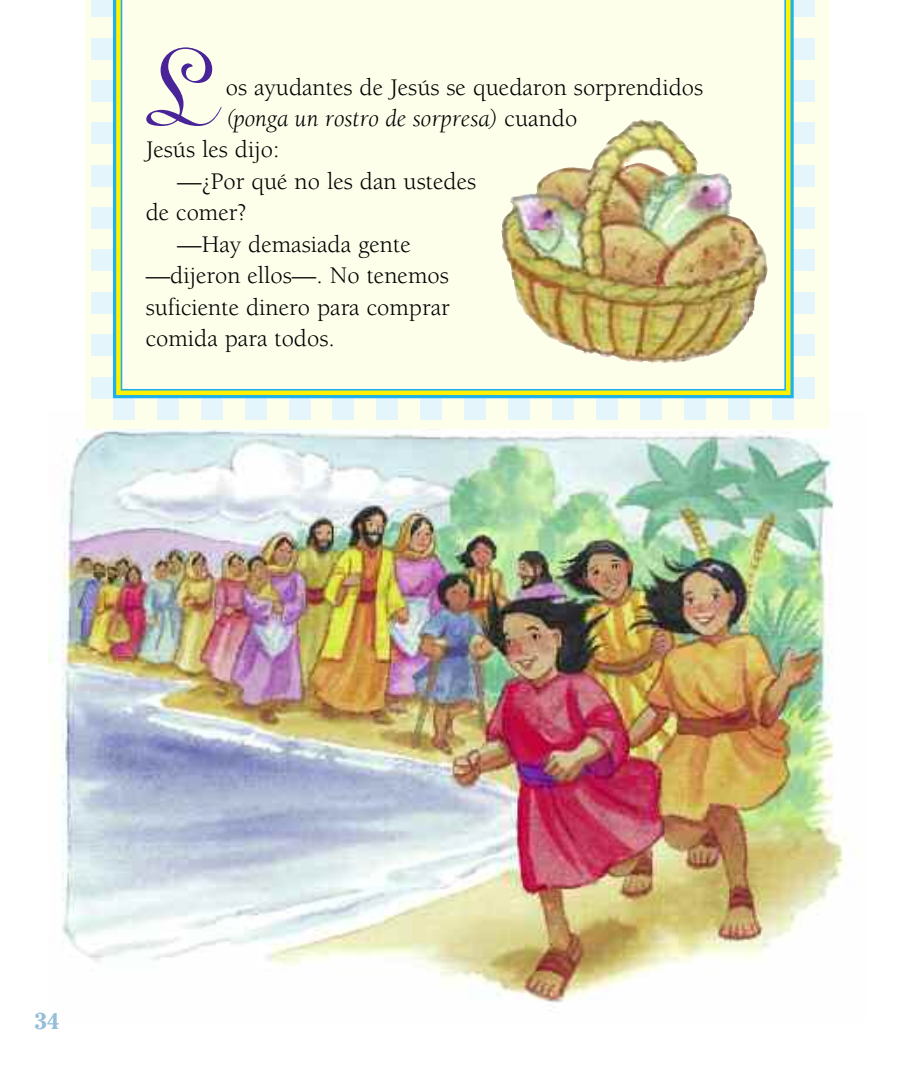
<style>
.page{position:relative;width:914px;height:1071px;background:#fff}
.page>*{position:absolute;margin:0;border:0;box-sizing:border-box;transform-origin:0 0}
.t1{font:123.2px "Linoscript";color:#482498}
.t2{font:24.5px "Berkeley";color:#000}
.t3{font:italic 24.5px "Berkeley";color:#000}
.t4{font:700 22.75px "Cheltenham";color:#96bed8}
.s1{font-style:normal}
</style>
<div class="page">
<img style="left:48px;top:412px;width:812px;height:591px">
<div style="left:85px;top:0;width:744px;height:428px;background:#fdffeb"></div>
<div style="left:113px;top:398px;width:21px;height:21px;background:#e5f5fc"></div>
<div style="left:157px;top:398px;width:21px;height:21px;background:#e5f5fc"></div>
<div style="left:201px;top:398px;width:21px;height:21px;background:#e5f5fc"></div>
<div style="left:245px;top:398px;width:21px;height:21px;background:#e5f5fc"></div>
<div style="left:289px;top:398px;width:21px;height:21px;background:#e5f5fc"></div>
<div style="left:333px;top:398px;width:21px;height:21px;background:#e5f5fc"></div>
<div style="left:376px;top:398px;width:22px;height:21px;background:#e5f5fc"></div>
<div style="left:420px;top:398px;width:22px;height:21px;background:#e5f5fc"></div>
<div style="left:464px;top:398px;width:22px;height:21px;background:#e5f5fc"></div>
<div style="left:508px;top:398px;width:22px;height:21px;background:#e5f5fc"></div>
<div style="left:552px;top:398px;width:22px;height:21px;background:#e5f5fc"></div>
<div style="left:596px;top:398px;width:22px;height:21px;background:#e5f5fc"></div>
<div style="left:640px;top:398px;width:21px;height:21px;background:#e5f5fc"></div>
<div style="left:684px;top:398px;width:21px;height:21px;background:#e5f5fc"></div>
<div style="left:728px;top:398px;width:21px;height:21px;background:#e5f5fc"></div>
<div style="left:772px;top:398px;width:21px;height:21px;background:#e5f5fc"></div>
<div style="left:92px;top:0;width:21px;height:17px;background:#e5f5fc"></div>
<div style="left:92px;top:38px;width:21px;height:21px;background:#e5f5fc"></div>
<div style="left:92px;top:80px;width:21px;height:22px;background:#e5f5fc"></div>
<div style="left:92px;top:123px;width:21px;height:21px;background:#e5f5fc"></div>
<div style="left:92px;top:165px;width:21px;height:21px;background:#e5f5fc"></div>
<div style="left:92px;top:207px;width:21px;height:22px;background:#e5f5fc"></div>
<div style="left:92px;top:250px;width:21px;height:21px;background:#e5f5fc"></div>
<div style="left:92px;top:292px;width:21px;height:22px;background:#e5f5fc"></div>
<div style="left:92px;top:334px;width:21px;height:22px;background:#e5f5fc"></div>
<div style="left:92px;top:377px;width:21px;height:21px;background:#e5f5fc"></div>
<div style="left:793px;top:0;width:21px;height:17px;background:#e5f5fc"></div>
<div style="left:793px;top:38px;width:21px;height:21px;background:#e5f5fc"></div>
<div style="left:793px;top:80px;width:21px;height:22px;background:#e5f5fc"></div>
<div style="left:793px;top:123px;width:21px;height:21px;background:#e5f5fc"></div>
<div style="left:793px;top:165px;width:21px;height:21px;background:#e5f5fc"></div>
<div style="left:793px;top:207px;width:21px;height:22px;background:#e5f5fc"></div>
<div style="left:793px;top:250px;width:21px;height:21px;background:#e5f5fc"></div>
<div style="left:793px;top:292px;width:21px;height:22px;background:#e5f5fc"></div>
<div style="left:793px;top:334px;width:21px;height:22px;background:#e5f5fc"></div>
<div style="left:793px;top:377px;width:21px;height:21px;background:#e5f5fc"></div>
<svg style="left:113px;top:0;width:680px;height:398px;background:#9ed787"></svg>
<div style="left:125px;top:0;width:658px;height:388px;background:#fdffeb"></div>
<img style="left:501px;top:167px;width:267px;height:197px">
<h1 class="t1" style="left:143px;top:26px;width:70px">L</h1>
<p class="t2" style="left:226px;top:74px;width:479px">os ayudantes de Jesús se quedaron sorprendidos</p>
<p class="t3" style="left:226px;top:106px;width:353px">(ponga un rostro de sorpresa) <span class="s1">cuando</span></p>
<p class="t2" style="left:146px;top:137px;width:135px">Jesús les dijo:</p>
<p class="t2" style="left:177px;top:168px;width:300px">—¿Por qué no les dan ustedes</p>
<p class="t2" style="left:146px;top:200px;width:102px">de comer?</p>
<p class="t2" style="left:177px;top:231px;width:235px">—Hay demasiada gente</p>
<p class="t2" style="left:146px;top:263px;width:304px">—dijeron ellos—. No tenemos</p>
<p class="t2" style="left:146px;top:294px;width:305px">suficiente dinero para comprar</p>
<p class="t2" style="left:146px;top:326px;width:191px">comida para todos.</p>
<p class="t4" style="left:34px;top:1007px;width:27px">34</p>
</div>
